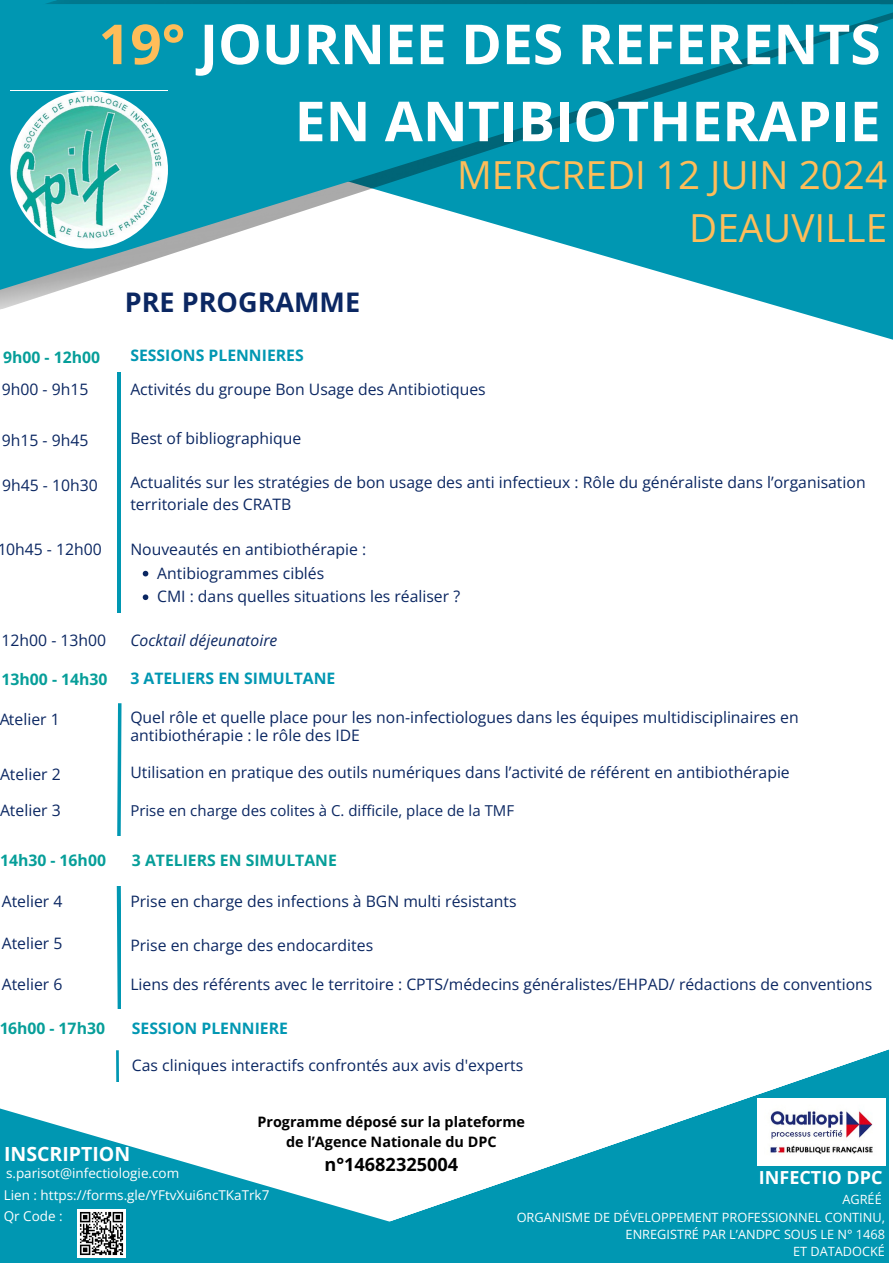
<style>
.page{position:relative;width:893px;height:1263px;background:#fff}
.page>*{position:absolute;margin:0;border:0;box-sizing:border-box;transform-origin:0 0}
.t1{font:700 55.2px/77.1px "Open Sans";color:#fff;text-align:right}
.t2{font:38.7px/52.9px "Open Sans";color:#ffbd59;text-align:right}
.t3{font:700 27px "Open Sans";color:#0b2762}
.t4{font:700 19.5px "Open Sans";color:#fff}
.t5{font:700 18.15px "Open Sans";color:#000}
.t6{font:700 18px "Open Sans";color:#fff}
.t7{font:15.75px/21.9px "Open Sans";color:#0b2762}
.t8{font:700 15.75px "Open Sans";color:#069e99}
.t9{font:700 15.75px "Open Sans";color:#0097b2}
.t10{font:italic 15.75px "Open Sans";color:#0b2762}
.t11{font:15px "Open Sans";color:#0b2762}
.t12{font:700 14.4px/19.6px "Open Sans";color:#000;text-align:center}
.t13{font:13.5px "Open Sans";color:#fff}
.t14{font:12.75px/17.4px "Open Sans";color:#fff;text-align:right}
.s1{color:#ffbd59}
.s2{color:#fff}
</style>
<div class="page">
<svg style="left:791px;top:310px;width:102px;height:30px"></svg>
<img style="left:0;top:0;width:893px;height:310px">
<svg style="left:0;top:4px;width:893px;height:286px;background:#29a5bb"></svg>
<svg style="left:0;top:1049px;width:889px;height:214px;fill:#0097b2"></svg>
<svg style="left:10px;top:91px;width:158px;height:157px"></svg>
<svg style="left:117px;top:372px;width:4px;height:240px"></svg>
<svg style="left:117px;top:703px;width:4px;height:132px"></svg>
<svg style="left:117px;top:886px;width:4px;height:122px"></svg>
<img style="left:758px;top:1098px;width:127px;height:68px">
<svg style="left:143px;top:571px;width:5px;height:5px"></svg>
<svg style="left:143px;top:594px;width:5px;height:6px"></svg>
<div style="left:118px;top:1044px;width:7px;height:72px;background:#fff"></div>
<svg style="left:116px;top:1050px;width:3px;height:34px"></svg>
<img style="left:77px;top:1210px;width:48px;height:47px">
<p class="t1" style="left:99px;top:4px;width:783px"><span class="s1">19°</span> JOURNEE DES REFERENTS<br>EN ANTIBIOTHERAPIE</p>
<p class="t8" style="left:3px;top:346px;width:98px">9h00 - 12h00</p>
<p class="t7" style="left:2px;top:378px;width:88px">9h00 - 9h15</p>
<h5 class="t7" style="left:2px;top:429px;width:88px">9h15 - 9h45</h5>
<p class="t7" style="left:2px;top:473px;width:97px">9h45 - 10h30</p>
<p class="t7" style="left:-3px;top:538px;width:106px">10h45 - 12h00</p>
<p class="t7" style="left:2px;top:629px;width:106px">12h00 - 13h00</p>
<p class="t8" style="left:2px;top:668px;width:107px">13h00 - 14h30</p>
<p class="t7" style="left:-1px;top:708px;width:62px">Atelier 1</p>
<p class="t7" style="left:0;top:762px;width:62px">Atelier 2</p>
<p class="t7" style="left:0;top:799px;width:62px">Atelier 3</p>
<p class="t8" style="left:0;top:849px;width:107px">14h30 - 16h00</p>
<p class="t7" style="left:2px;top:890px;width:62px">Atelier 4</p>
<p class="t7" style="left:2px;top:932px;width:62px">Atelier 5</p>
<p class="t7" style="left:2px;top:973px;width:62px">Atelier 6</p>
<p class="t8" style="left:-1px;top:1017px;width:107px">16h00 - 17h30</p>
<h6 class="t3" style="left:125px;top:283px;width:237px">PRE PROGRAMME</h6>
<p class="t2" style="left:457px;top:147px;width:431px">MERCREDI 12 JUIN 2024<br>DEAUVILLE</p>
<p class="t9" style="left:130px;top:344px;width:175px">SESSIONS PLENNIERES</p>
<h2 class="t7" style="left:130px;top:378px;width:357px">Activités du groupe Bon Usage des Antibiotiques</h2>
<h3 class="t7" style="left:130px;top:427px;width:172px">Best of bibliographique</h3>
<p class="t7" style="left:130px;top:471px;width:737px">Actualités sur les stratégies de bon usage des anti infectieux : Rôle du généraliste dans l’organisation territoriale des CRATB</p>
<p class="t7" style="left:130px;top:538px;width:237px">Nouveautés en antibiothérapie :</p>
<p class="t7" style="left:157px;top:562px;width:169px">Antibiogrammes ciblés</p>
<p class="t7" style="left:157px;top:585px;width:304px">CMI : dans quelles situations les réaliser ?</p>
<p class="t10" style="left:130px;top:629px;width:149px">Cocktail déjeunatoire</p>
<p class="t9" style="left:130px;top:667px;width:217px">3 ATELIERS EN SIMULTANE<span class="s2">R</span></p>
<p class="t7" style="left:130px;top:707px;width:670px;line-height:18.6px">Quel rôle et quelle place pour les non-infectiologues dans les équipes multidisciplinaires en antibiothérapie : le rôle des IDE</p>
<p class="t7" style="left:130px;top:761px;width:661px">Utilisation en pratique des outils numériques dans l’activité de référent en antibiothérapie</p>
<p class="t11" style="left:130px;top:799px;width:385px">Prise en charge des colites à C. difficile, place de la TMF</p>
<h4 class="t8" style="left:132px;top:849px;width:206px">3 ATELIERS EN SIMULTANE</h4>
<p class="t7" style="left:130px;top:890px;width:388px">Prise en charge des infections à BGN multi résistants</p>
<p class="t7" style="left:130px;top:933px;width:244px">Prise en charge des endocardites</p>
<p class="t7" style="left:130px;top:973px;width:743px">Liens des référents avec le territoire : CPTS/médecins généralistes/EHPAD/ rédactions de conventions</p>
<h6 class="t9" style="left:132px;top:1017px;width:157px">SESSION PLENNIERE</h6>
<p class="t7" style="left:132px;top:1054px;width:393px">Cas cliniques interactifs confrontés aux avis d'experts</p>
<p class="t4" style="left:4px;top:1140px;width:128px">INSCRIPTION</p>
<h4 class="t13" style="left:6px;top:1164px;width:175px">s.parisot@infectiologie.com</h4>
<p class="t12" style="left:257px;top:1111px;width:269px">Programme déposé sur la plateforme de l’Agence Nationale du DPC</p>
<p class="t5" style="left:324px;top:1151px;width:135px">n°14682325004</p>
<p class="t6" style="left:759px;top:1164px;width:125px">INFECTIO DPC</p>
<p class="t13" style="left:4px;top:1185px;width:267px">Lien : https://forms.gle/YFtvXui6ncTKaTrk7</p>
<p class="t13" style="left:4px;top:1207px;width:60px">Qr Code :</p>
<p class="t14" style="left:842px;top:1190px;width:41px">AGRÉÉ</p>
<p class="t14" style="left:516px;top:1208px;width:370px">ORGANISME DE DÉVELOPPEMENT PROFESSIONNEL CONTINU,<br>ENREGISTRÉ PAR L’ANDPC SOUS LE N° 1468</p>
<p class="t14" style="left:793px;top:1243px;width:93px">ET DATADOCKÉ</p>
</div>
